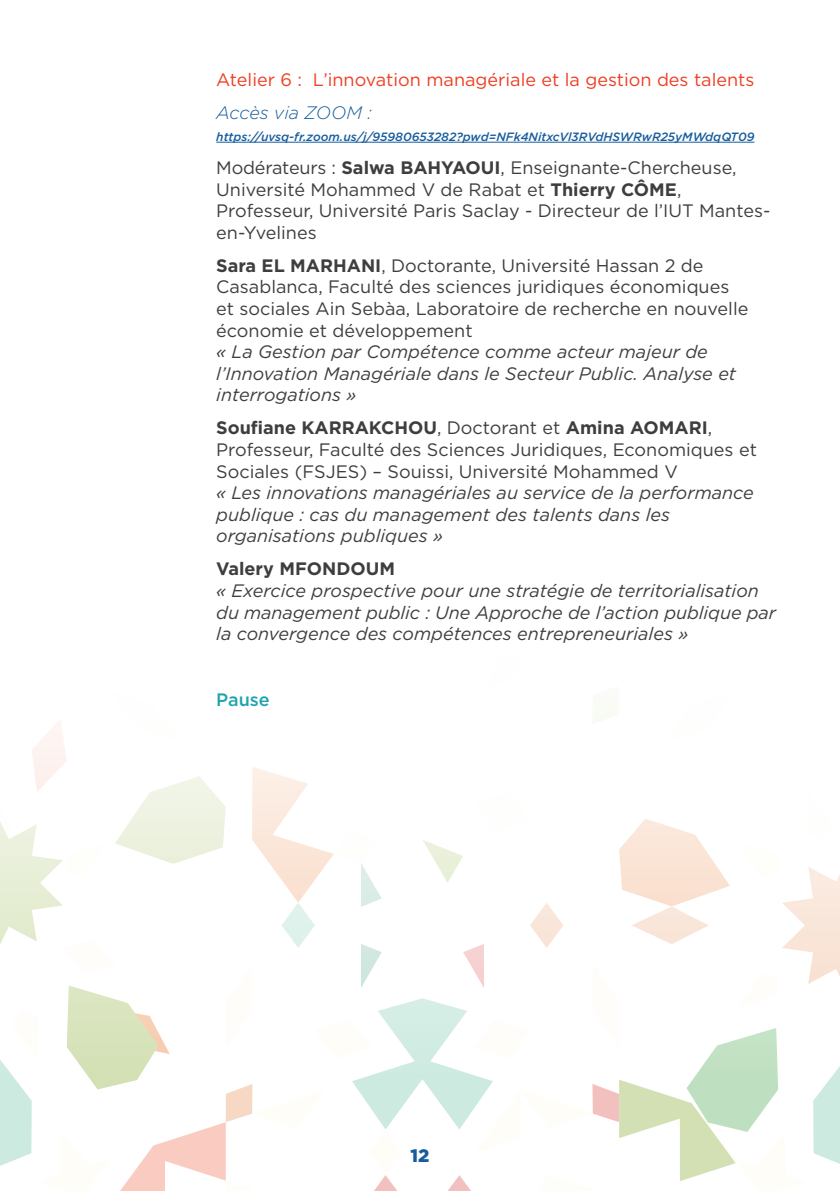
<style>
.page{position:relative;width:840px;height:1191px;background:#fff}
.page>*{position:absolute;margin:0;border:0;box-sizing:border-box;transform-origin:0 0}
.t1{font:18px/21.6px "Gotham";color:#3e3e3f}
.t2{font:italic 18px/21.6px "Gotham";color:#3e3e3f}
.t3{font:18px "Gotham";color:#ef3e22}
.t4{font:700 18px "Gotham";color:#3e3e3f}
.t5{font:italic 300 18px "Gotham";color:#185d9a}
.t6{font:500 18px "Gotham";color:#1ea4b0}
.t7{font:900 18px "Gotham";color:#185d9a}
.t8{font:italic 500 12px "Gotham";color:#175d9e}
.s1{font-weight:700}
</style>
<div class="page">
<svg style="left:0;top:714px;width:839px;height:477px"></svg>
<hr style="left:216px;top:142px;width:538px;height:1px;background:#175d9e">
<p class="t3" style="left:216px;top:69px;width:539px">Atelier 6 : L’innovation managériale et la gestion des talents</p>
<p class="t5" style="left:216px;top:102px;width:157px">Accès via ZOOM :</p>
<p class="t8" style="left:216px;top:129px;width:539px">https://uvsq-fr.zoom.us/j/95980653282?pwd=NFk4NitxcVl3RVdHSWRwR25yMWdqQT09</p>
<p class="t1" style="left:216px;top:156px;width:555px">Modérateurs : <span class="s1">Salwa BAHYAOUI</span>, Enseignante-Chercheuse, Université Mohammed V de Rabat et <span class="s1">Thierry CÔME</span>, Professeur, Université Paris Saclay - Directeur de l’IUT Mantes&shy;en-Yvelines</p>
<p class="t1" style="left:216px;top:254px;width:533px"><span class="s1">Sara EL MARHANI</span>, Doctorante, Université Hassan 2 de Casablanca, Faculté des sciences juridiques économiques et sociales Ain Sebàa, Laboratoire de recherche en nouvelle économie et développement</p>
<p class="t2" style="left:216px;top:340px;width:521px">« La Gestion par Compétence comme acteur majeur de l’Innovation Managériale dans le Secteur Public. Analyse et interrogations »</p>
<p class="t1" style="left:216px;top:417px;width:542px"><span class="s1">Soufiane KARRAKCHOU</span>, Doctorant et <span class="s1">Amina AOMARI</span>,<br>Professeur, Faculté des Sciences Juridiques, Economiques et<br>Sociales (FSJES) – Souissi, Université Mohammed V</p>
<p class="t2" style="left:216px;top:481px;width:538px">« Les innovations managériales au service de la performance publique : cas du management des talents dans les organisations publiques »</p>
<p class="t4" style="left:216px;top:557px;width:180px">Valery MFONDOUM</p>
<p class="t2" style="left:216px;top:579px;width:561px">« Exercice prospective pour une stratégie de territorialisation du management public : Une Approche de l’action publique par la convergence des compétences entrepreneuriales »</p>
<p class="t6" style="left:216px;top:688px;width:55px">Pause</p>
<p class="t7" style="left:410px;top:1143px;width:20px">12</p>
</div>
